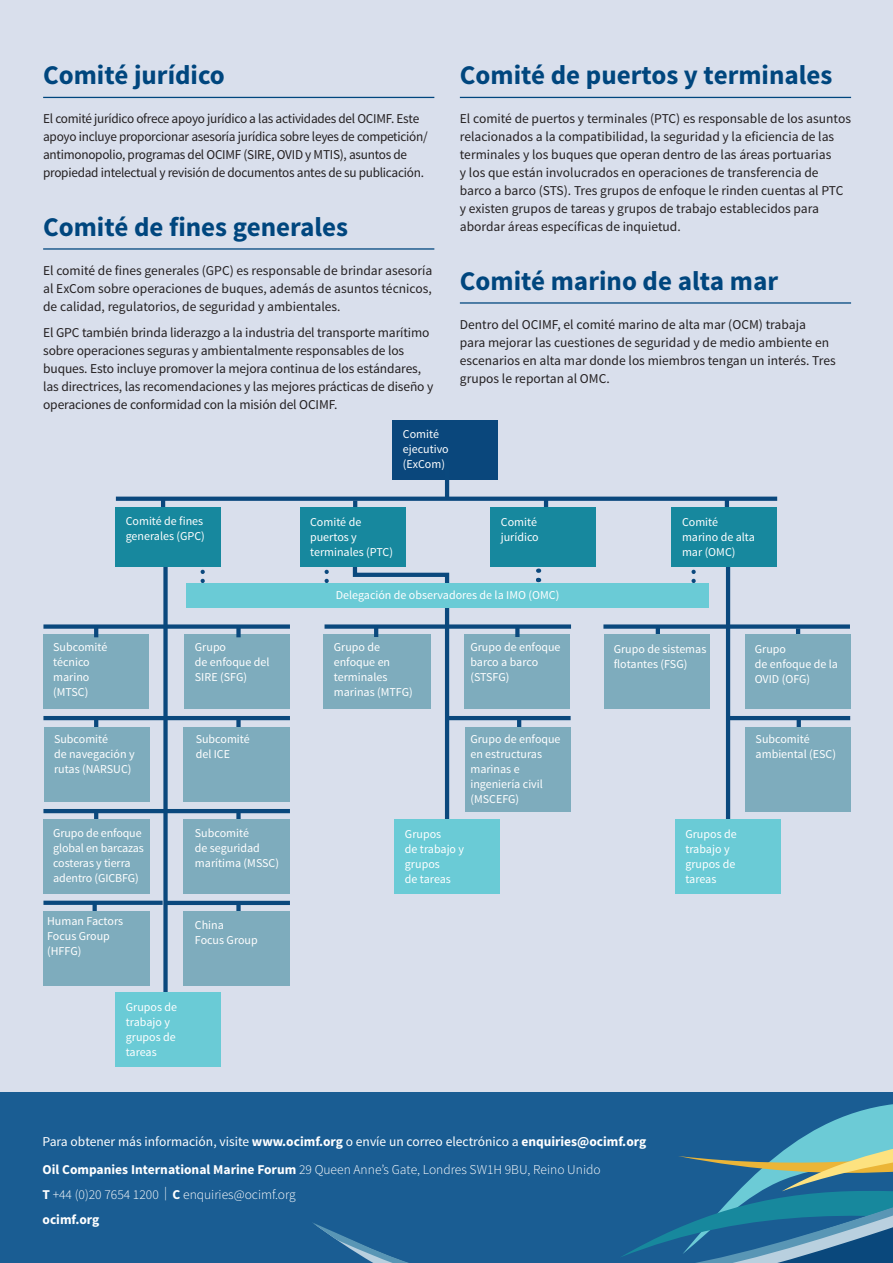
<style>
.page{position:relative;width:893px;height:1263px;background:#d9dfec}
.page>*{position:absolute;margin:0;border:0;box-sizing:border-box;transform-origin:0 0}
.t1{font:700 27px "Source Sans Pro";color:#00467e}
.t2{font:13.5px/18px "Source Sans Pro";letter-spacing:-.01em;color:#231f20}
.t3{font:700 13.5px/28px "Source Sans Pro";color:#fff}
.t4{font:300 13.5px/25px "Source Sans Pro";color:#fff}
.t5{font:12px/15px "Source Sans Pro";color:#fff}
.s1{font-weight:400}
.s2{font-weight:300}
.s3{font-weight:700}
</style>
<div class="page">
<svg style="left:325px;top:569px;width:4px;height:15px"></svg>
<svg style="left:201px;top:569px;width:4px;height:15px"></svg>
<svg style="left:691px;top:569px;width:5px;height:15px"></svg>
<div style="left:0;top:1093px;width:893px;height:170px;background:#1a5d93"></div>
<svg style="left:312px;top:1092px;width:581px;height:171px"></svg>
<hr style="left:43px;top:97px;width:391px;height:1px;background:#00467e">
<hr style="left:43px;top:248px;width:391px;height:2px;background:#00467e">
<hr style="left:460px;top:97px;width:391px;height:1px;background:#00467e">
<hr style="left:460px;top:302px;width:391px;height:2px;background:#00467e">
<hr style="left:656px;top:626px;width:4px;height:14px;background:#0a487d">
<svg style="left:796px;top:629px;width:4px;height:5px"></svg>
<hr style="left:725px;top:499px;width:4px;height:15px;background:#0a487d">
<hr style="left:544px;top:499px;width:4px;height:18px;background:#0a487d">
<svg style="left:353px;top:501px;width:4px;height:7px"></svg>
<hr style="left:161px;top:499px;width:4px;height:14px;background:#0a487d">
<div style="left:44px;top:634px;width:105px;height:74px;background:#7eacbd"></div>
<div style="left:185px;top:634px;width:105px;height:74px;background:#7eacbd"></div>
<div style="left:324px;top:634px;width:107px;height:74px;background:#7eacbd"></div>
<div style="left:465px;top:634px;width:105px;height:74px;background:#7eacbd"></div>
<div style="left:604px;top:634px;width:106px;height:74px;background:#7eacbd"></div>
<div style="left:745px;top:634px;width:106px;height:74px;background:#7eacbd"></div>
<div style="left:393px;top:420px;width:105px;height:60px;background:#0a477c"></div>
<div style="left:43px;top:624px;width:247px;height:5px;background:#0a487d"></div>
<div style="left:603px;top:624px;width:247px;height:5px;background:#0a487d"></div>
<div style="left:325px;top:624px;width:246px;height:5px;background:#0a487d"></div>
<div style="left:163px;top:558px;width:5px;height:464px;background:#0a487d"></div>
<hr style="left:726px;top:558px;width:4px;height:275px;background:#0a487d">
<div style="left:515px;top:626px;width:5px;height:11px;background:#0a487d"></div>
<div style="left:236px;top:626px;width:5px;height:11px;background:#0a487d"></div>
<hr style="left:94px;top:626px;width:4px;height:11px;background:#0a487d">
<svg style="left:116px;top:497px;width:661px;height:4px;background:#114d80"></svg>
<svg style="left:351px;top:561px;width:100px;height:277px"></svg>
<hr style="left:445px;top:458px;width:4px;height:41px;background:#0a487d">
<div style="left:186px;top:584px;width:523px;height:24px;background:#6acbd6"></div>
<div style="left:115px;top:508px;width:106px;height:59px;background:#17889e"></div>
<div style="left:490px;top:508px;width:106px;height:59px;background:#17889e"></div>
<div style="left:671px;top:508px;width:105px;height:59px;background:#17889e"></div>
<div style="left:300px;top:508px;width:105px;height:59px;background:#17889e"></div>
<hr style="left:43px;top:716px;width:247px;height:4px;background:#0a487d">
<div style="left:236px;top:718px;width:5px;height:11px;background:#0a487d"></div>
<svg style="left:94px;top:720px;width:4px;height:7px"></svg>
<div style="left:44px;top:727px;width:106px;height:75px;background:#7eacbd"></div>
<div style="left:184px;top:727px;width:106px;height:75px;background:#7eacbd"></div>
<hr style="left:43px;top:809px;width:247px;height:4px;background:#0a487d">
<hr style="left:166px;top:901px;width:124px;height:4px;background:#0a487d">
<div style="left:236px;top:811px;width:5px;height:11px;background:#0a487d"></div>
<div style="left:236px;top:903px;width:5px;height:11px;background:#0a487d"></div>
<svg style="left:94px;top:813px;width:4px;height:6px"></svg>
<div style="left:184px;top:819px;width:106px;height:74px;background:#7eacbd"></div>
<div style="left:184px;top:911px;width:106px;height:74px;background:#7eacbd"></div>
<div style="left:43px;top:819px;width:107px;height:74px;background:#7eacbd"></div>
<hr style="left:447px;top:716px;width:124px;height:4px;background:#0a487d">
<hr style="left:517px;top:718px;width:4px;height:11px;background:#0a487d">
<div style="left:116px;top:993px;width:105px;height:74px;background:#6acbd6"></div>
<hr style="left:727px;top:716px;width:123px;height:4px;background:#0a487d">
<svg style="left:797px;top:720px;width:4px;height:7px"></svg>
<div style="left:465px;top:727px;width:105px;height:85px;background:#7eacbd"></div>
<div style="left:745px;top:727px;width:106px;height:85px;background:#7eacbd"></div>
<div style="left:395px;top:819px;width:105px;height:74px;background:#6acbd6"></div>
<div style="left:675px;top:819px;width:106px;height:74px;background:#6acbd6"></div>
<svg style="left:536px;top:568px;width:4px;height:14px"></svg>
<svg style="left:93px;top:905px;width:4px;height:6px"></svg>
<div style="left:43px;top:911px;width:107px;height:74px;background:#7eacbd"></div>
<svg style="left:43px;top:901px;width:120px;height:4px"></svg>
<h1 class="t1" style="left:43px;top:58px;width:183px">Comité jurídico</h1>
<p class="t2" style="left:43px;top:110px;width:386px">El comité jurídico ofrece apoyo jurídico a las actividades del OCIMF. Este apoyo incluye proporcionar asesoría jurídica sobre leyes de competición/ antimonopolio, programas del OCIMF (SIRE, OVID y MTIS), asuntos de propiedad intelectual y revisión de documentos antes de su publicación.</p>
<h1 class="t1" style="left:43px;top:209px;width:307px">Comité de fines generales</h1>
<p class="t2" style="left:43px;top:262px;width:391px;text-align:justify">El comité de fines generales (GPC) es responsable de brindar asesoría al ExCom sobre operaciones de buques, además de asuntos técnicos, de calidad, regulatorios, de seguridad y ambientales.</p>
<p class="t2" style="left:43px;top:324px;width:392px">El GPC también brinda liderazgo a la industria del transporte marítimo sobre operaciones seguras y ambientalmente responsables de los buques. Esto incluye promover la mejora continua de los estándares, las directrices, las recomendaciones y las mejores prácticas de diseño y operaciones de conformidad con la misión del OCIMF.</p>
<p class="t5" style="left:403px;top:427px;width:47px">Comité ejecutivo (ExCom)</p>
<h1 class="t1" style="left:460px;top:58px;width:374px">Comité de puertos y terminales</h1>
<p class="t2" style="left:460px;top:110px;width:393px">El comité de puertos y terminales (PTC) es responsable de los asuntos relacionados a la compatibilidad, la seguridad y la eficiencia de las terminales y los buques que operan dentro de las áreas portuarias<br>y los que están involucrados en operaciones de transferencia de barco a barco (STS). Tres grupos de enfoque le rinden cuentas al PTC y existen grupos de tareas y grupos de trabajo establecidos para abordar áreas específicas de inquietud.</p>
<h1 class="t1" style="left:460px;top:263px;width:320px">Comité marino de alta mar</h1>
<p class="t2" style="left:460px;top:316px;width:377px">Dentro del OCIMF, el comité marino de alta mar (OCM) trabaja<br>para mejorar las cuestiones de seguridad y de medio ambiente en escenarios en alta mar donde los miembros tengan un interés. Tres grupos le reportan al OMC.</p>
<p class="t5" style="left:126px;top:514px;width:81px">Comité de fines generales (GPC)</p>
<p class="t5" style="left:310px;top:514px;width:85px">Comité de puertos y terminales (PTC)</p>
<p class="t5" style="left:501px;top:514px;width:39px">Comité jurídico</p>
<p class="t5" style="left:682px;top:514px;width:74px">Comité marino de alta mar (OMC)</p>
<p class="t5" style="left:336px;top:588px;width:225px">Delegación de observadores de la IMO (OMC)</p>
<p class="t5" style="left:53px;top:639px;width:56px">Subcomité técnico marino (MTSC)</p>
<p class="t5" style="left:195px;top:639px;width:76px">Grupo<br>de enfoque del<br>SIRE (SFG)</p>
<p class="t5" style="left:334px;top:639px;width:81px">Grupo de enfoque en terminales marinas (MTFG)</p>
<p class="t5" style="left:470px;top:639px;width:92px">Grupo de enfoque barco a barco (STSFG)</p>
<p class="t5" style="left:614px;top:641px;width:94px">Grupo de sistemas flotantes (FSG)</p>
<p class="t5" style="left:755px;top:641px;width:85px">Grupo<br>de enfoque de la<br>OVID (OFG)</p>
<p class="t5" style="left:54px;top:732px;width:82px">Subcomité<br>de navegación y rutas (NARSUC)</p>
<p class="t5" style="left:196px;top:732px;width:56px">Subcomité del ICE</p>
<p class="t5" style="left:53px;top:825px;width:92px">Grupo de enfoque global en barcazas costeras y tierra adentro (GICBFG)</p>
<p class="t5" style="left:195px;top:825px;width:86px">Subcomité<br>de seguridad marítima (MSSC)</p>
<p class="t5" style="left:195px;top:917px;width:64px">China<br>Focus Group</p>
<p class="t5" style="left:47px;top:914px;width:78px">Human Factors<br>Focus Group (HFFG)</p>
<p class="t5" style="left:126px;top:999px;width:53px">Grupos de trabajo y grupos de tareas</p>
<p class="t5" style="left:470px;top:732px;width:92px">Grupo de enfoque en estructuras marinas e ingeniería civil (MSCEFG)</p>
<p class="t5" style="left:756px;top:732px;width:82px">Subcomité ambiental (ESC)</p>
<p class="t5" style="left:405px;top:826px;width:61px">Grupos<br>de trabajo y grupos<br>de tareas</p>
<p class="t5" style="left:685px;top:826px;width:53px">Grupos de trabajo y grupos de tareas</p>
<p class="t3" style="left:43px;top:1128px;width:605px"><span class="s1">Para obtener más información, visite</span> www.ocimf.org <span class="s1">o envíe un correo electrónico a</span> enquiries@ocimf.org<br>Oil Companies International Marine Forum <span class="s2">29 Queen Anne’s Gate, Londres SW1H 9BU, Reino Unido</span></p>
<p class="t4" style="left:43px;top:1182px;width:255px"><span class="s3">T</span> +44 (0)20 7654 1200 | <span class="s3">C</span> enquiries@ocimf.org <span class="s3">ocimf.org</span></p>
</div>
